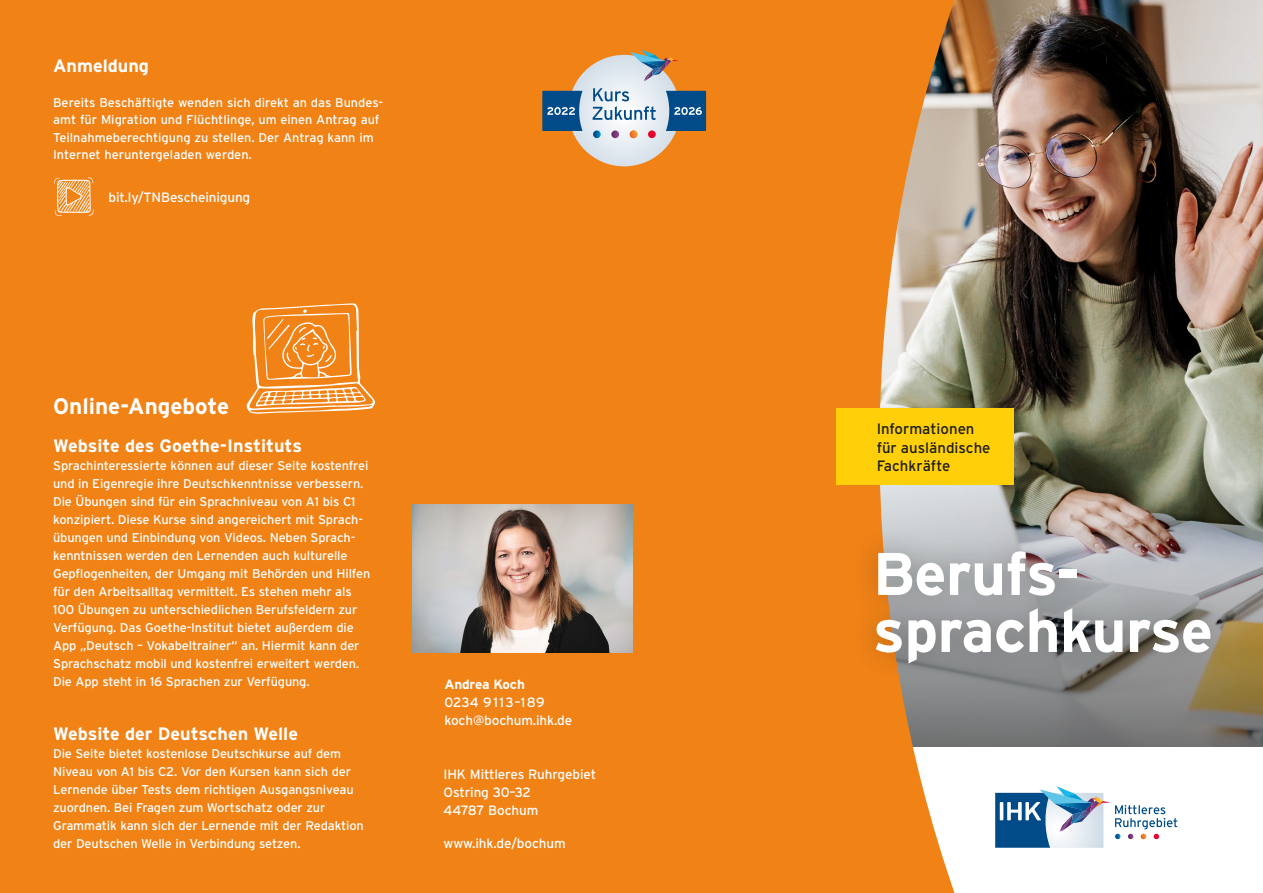
<style>
.page{position:relative;width:1263px;height:893px;background:#fff}
.page>*{position:absolute;margin:0;border:0;box-sizing:border-box;transform-origin:0 0}
.t1{font:700 60px/57px "Interstate";letter-spacing:-.01em;color:#fff}
.t2{font:700 22.5px "Interstate";color:#fff}
.t3{font:700 18px "Interstate";color:#fff}
.t4{font:15px/18px "Interstate";color:#1d1d1b}
.t5{font:13.5px/18px "Interstate";letter-spacing:-.01em;color:#fff}
.t6{font:700 13.5px "Interstate";letter-spacing:-.01em;color:#fff}
.t7{font:12.75px/18px "Interstate";letter-spacing:-.01em;color:#fff}
</style>
<div class="page">
<img style="left:956px;top:0;width:307px;height:476px">
<svg style="left:956px;top:476px;width:307px;height:271px;background:#878479"></svg>
<div style="left:0;top:0;width:956px;height:893px;background:#f08216"></div>
<svg style="left:995px;top:786px;width:182px;height:62px"></svg>
<svg style="left:568px;top:55px;width:112px;height:111px;background:#e0e7ed"></svg>
<svg style="left:666px;top:91px;width:40px;height:40px;background:#1c5f95"></svg>
<svg style="left:542px;top:91px;width:40px;height:40px;background:#1c5e93"></svg>
<svg style="left:593px;top:130px;width:8px;height:8px"></svg>
<svg style="left:630px;top:130px;width:7px;height:8px"></svg>
<svg style="left:611px;top:130px;width:8px;height:8px"></svg>
<div style="left:648px;top:130px;width:8px;height:8px;background:#e4032e;border-radius:50%"></div>
<svg style="left:593px;top:88px;width:63px;height:32px"></svg>
<svg style="left:630px;top:50px;width:49px;height:31px;background:#b5a38c"></svg>
<div style="left:851px;top:526px;width:385px;height:161px;background:#1d1d1b;opacity:.3"></div>
<img style="left:412px;top:505px;width:220px;height:148px">
<svg style="left:246px;top:303px;width:129px;height:111px;background:#f29941"></svg>
<svg style="left:54px;top:177px;width:40px;height:39px;background:#f4a75c"></svg>
<div style="left:836px;top:408px;width:177px;height:77px;background:#ffd00a"></div>
<h3 class="t3" style="left:53px;top:55px;width:97px">Anmeldung</h3>
<p class="t7" style="left:53px;top:94px;width:331px;line-height:17.2px">Bereits Beschäftigte wenden sich direkt an das Bundes&shy;amt für Migration und Flüchtlinge, um einen Antrag auf Teilnahmeberechtigung zu stellen. Der Antrag kann im Internet heruntergeladen werden.</p>
<p class="t5" style="left:108px;top:188px;width:143px">bit.ly/TNBescheinigung</p>
<h2 class="t2" style="left:53px;top:393px;width:177px">Online-Angebote</h2>
<h3 class="t3" style="left:53px;top:436px;width:250px">Website des Goethe-Instituts</h3>
<p class="t7" style="left:53px;top:457px;width:319px">Sprachinteressierte können auf dieser Seite kostenfrei und in Eigenregie ihre Deutschkenntnisse verbessern.<br>Die Übungen sind für ein Sprachniveau von A1 bis C1 konzipiert. Diese Kurse sind angereichert mit Sprach&shy;übungen und Einbindung von Videos. Neben Sprach&shy;kenntnissen werden den Lernenden auch kulturelle Gepflogenheiten, der Umgang mit Behörden und Hilfen für den Arbeitsalltag vermittelt. Es stehen mehr als 100 Übungen zu unterschiedlichen Berufsfeldern zur Verfügung. Das Goethe-Institut bietet außerdem die App „Deutsch – Vokabeltrainer“ an. Hiermit kann der Sprachschatz mobil und kostenfrei erweitert werden.<br>Die App steht in 16 Sprachen zur Verfügung.</p>
<h3 class="t3" style="left:53px;top:724px;width:246px">Website der Deutschen Welle</h3>
<p class="t7" style="left:53px;top:745px;width:312px">Die Seite bietet kostenlose Deutschkurse auf dem Niveau von A1 bis C2. Vor den Kursen kann sich der Lernende über Tests dem richtigen Ausgangsniveau zuordnen. Bei Fragen zum Wortschatz oder zur Grammatik kann sich der Lernende mit der Redaktion der Deutschen Welle in Verbindung setzen.</p>
<p class="t6" style="left:444px;top:677px;width:82px">Andrea Koch</p>
<p class="t5" style="left:444px;top:693px;width:129px">0234 9113–189 koch@bochum.ihk.de</p>
<p class="t5" style="left:443px;top:765px;width:154px">IHK Mittleres Ruhrgebiet<br>Ostring 30–32<br>44787 Bochum</p>
<p class="t5" style="left:443px;top:834px;width:124px">www.ihk.de/bochum</p>
<p class="t4" style="left:877px;top:420px;width:115px">Informationen für ausländische<br>Fachkräfte</p>
<h1 class="t1" style="left:873px;top:545px;width:342px">Berufs&shy;sprachkurse</h1>
</div>
